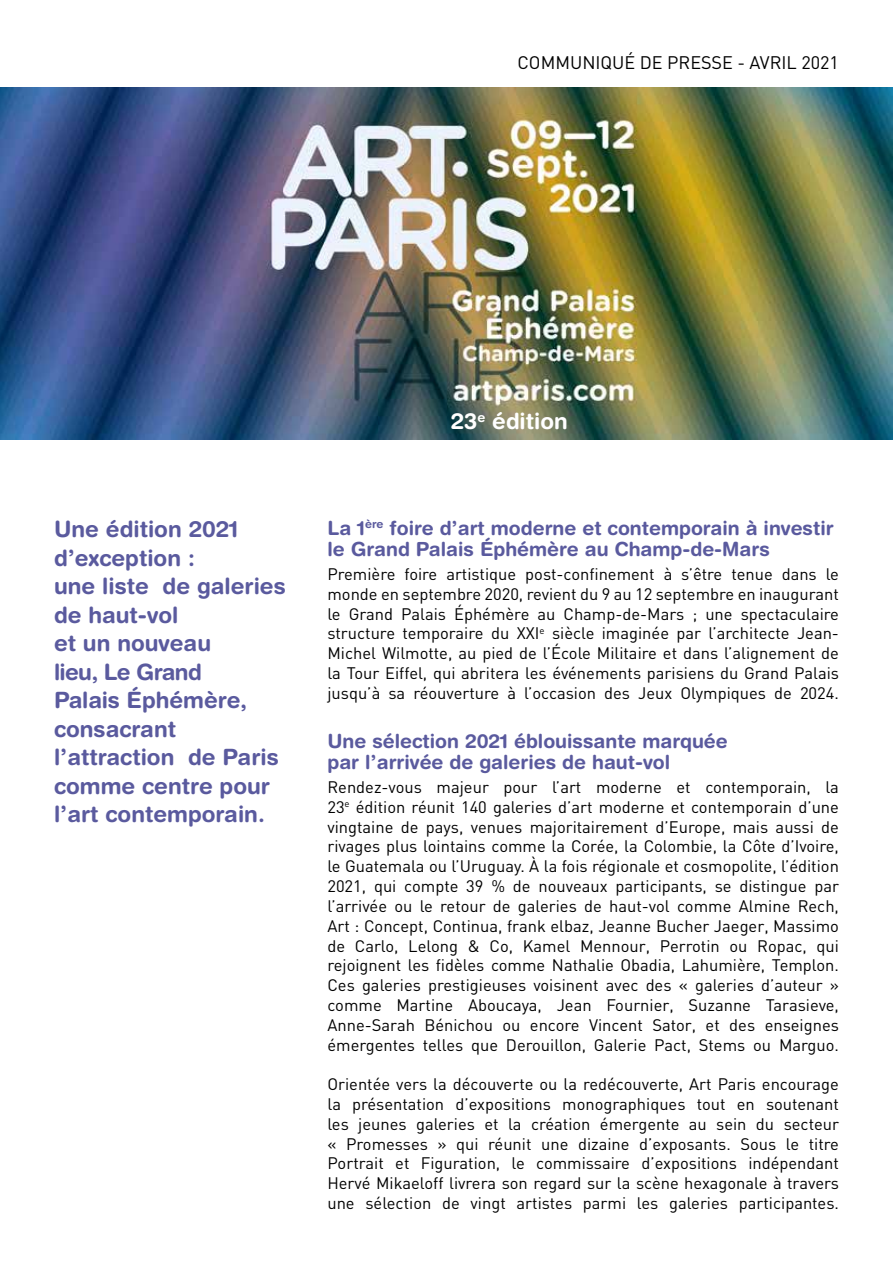
<style>
.page{position:relative;width:893px;height:1263px;background:#fff}
.page>*{position:absolute;margin:0;border:0;box-sizing:border-box;transform-origin:0 0}
.t1{font:700 22.5px/28.5px "Helvetica Rounded";color:#5a5a9e}
.t2{font:700 22.35px "Helvetica Rounded";color:#fff}
.t3{font:700 19.5px/21px "Helvetica Rounded";color:#5a5a9e}
.t4{font:18px "DIN";color:#000}
.t5{font:16.5px/19.8px "DIN";color:#000;text-align:justify}
</style>
<div class="page">
<img style="left:0;top:87px;width:893px;height:352px">
<p class="t4" style="left:517px;top:51px;width:323px">COMMUNIQUÉ DE PRESSE - AVRIL 2021</p>
<h2 class="t2" style="left:451px;top:408px;width:118px">23<sup>e</sup> édition</h2>
<h1 class="t1" style="left:54px;top:514px;width:233px">Une édition 2021 d’exception :<br>une liste de galeries de haut-vol<br>et un nouveau<br>lieu, Le Grand<br>Palais Éphémère, consacrant l’attraction de Paris comme centre pour l’art contemporain.</h1>
<p class="t3" style="left:327px;top:517px;width:508px">La 1<sup>ère</sup> foire d’art moderne et contemporain à investir le Grand Palais Éphémère au Champ-de-Mars</p>
<p class="t5" style="left:327px;top:564px;width:513px">Première foire artistique post-confinement à s’être tenue dans le monde en septembre 2020, revient du 9 au 12 septembre en inaugurant le Grand Palais Éphémère au Champ-de-Mars ; une spectaculaire structure temporaire du XXI<sup>e</sup> siècle imaginée par l’architecte Jean-Michel Wilmotte, au pied de l’École Militaire et dans l’alignement de la Tour Eiffel, qui abritera les événements parisiens du Grand Palais jusqu’à sa réouverture à l’occasion des Jeux Olympiques de 2024.</p>
<p class="t3" style="left:327px;top:730px;width:402px">Une sélection 2021 éblouissante marquée par l’arrivée de galeries de haut-vol</p>
<p class="t5" style="left:327px;top:777px;width:513px">Rendez-vous majeur pour l’art moderne et contemporain, la 23<sup>e</sup> édition réunit 140 galeries d’art moderne et contemporain d’une vingtaine de pays, venues majoritairement d’Europe, mais aussi de rivages plus lointains comme la Corée, la Colombie, la Côte d’Ivoire, le Guatemala ou l’Uruguay. À la fois régionale et cosmopolite, l’édition 2021, qui compte 39 % de nouveaux participants, se distingue par l’arrivée ou le retour de galeries de haut-vol comme Almine Rech, Art : Concept, Continua, frank elbaz, Jeanne Bucher Jaeger, Massimo de Carlo, Lelong &amp; Co, Kamel Mennour, Perrotin ou Ropac, qui rejoignent les fidèles comme Nathalie Obadia, Lahumière, Templon.<br>Ces galeries prestigieuses voisinent avec des « galeries d’auteur » comme Martine Aboucaya, Jean Fournier, Suzanne Tarasieve, Anne-Sarah Bénichou ou encore Vincent Sator, et des enseignes émergentes telles que Derouillon, Galerie Pact, Stems ou Marguo.</p>
<p class="t5" style="left:327px;top:1074px;width:513px">Orientée vers la découverte ou la redécouverte, Art Paris encourage la présentation d’expositions monographiques tout en soutenant les jeunes galeries et la création émergente au sein du secteur « Promesses » qui réunit une dizaine d’exposants. Sous le titre Portrait et Figuration, le commissaire d’expositions indépendant Hervé Mikaeloff livrera son regard sur la scène hexagonale à travers une sélection de vingt artistes parmi les galeries participantes.</p>
</div>
